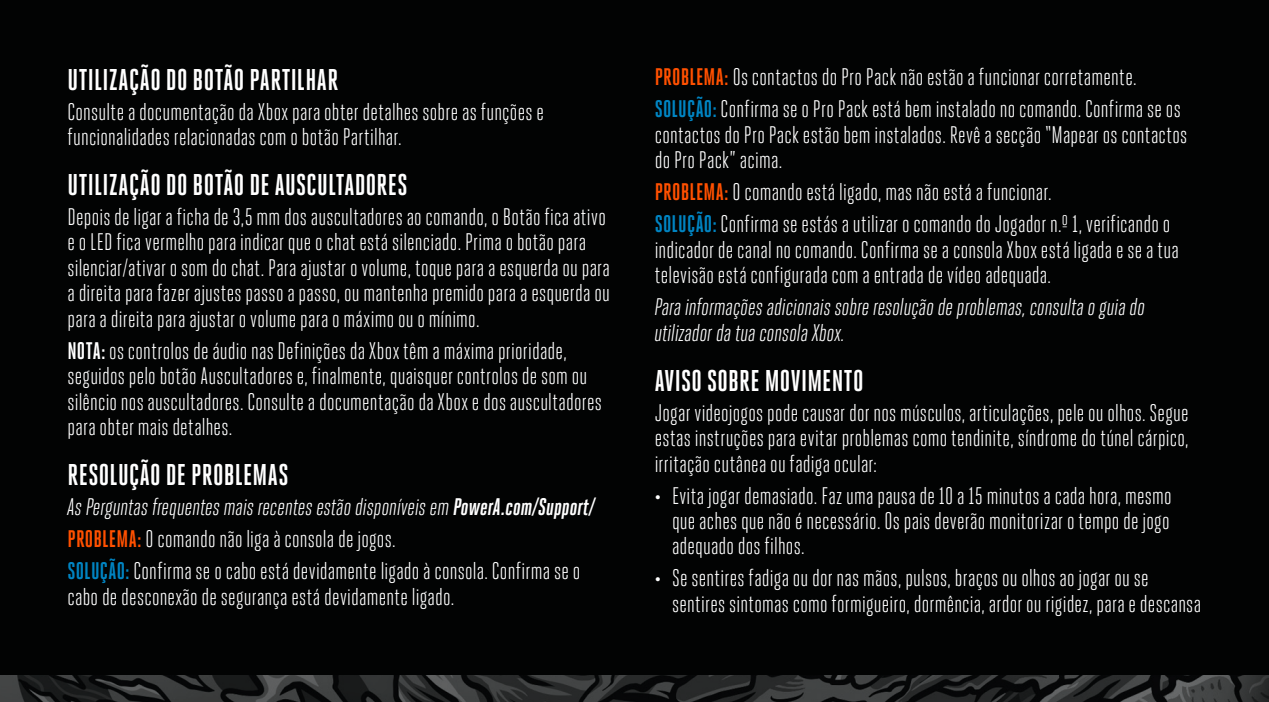
<style>
.page{position:relative;width:1269px;height:702px;background:#020303}
.page>*{position:absolute;margin:0;border:0;box-sizing:border-box;transform-origin:0 0}
.t1{font:700 30px "Heroic Condensed";letter-spacing:.015em;color:#fff}
.t2{font:24px/25.5px "Heroic Condensed";letter-spacing:.01em;color:#fff}
.t3{font:italic 24px/25.5px "Heroic Condensed";color:#fff}
.s1{font-weight:700}
.s2{font-style:italic}
.s3{font-weight:700;font-style:italic}
.s4{font-weight:700;color:#ff5000}
.s5{font-weight:700;color:#0084c2}
</style>
<div class="page">
<img style="left:0;top:675px;width:1269px;height:27px">
<p class="t1" style="left:68px;top:63px;width:272px">UTILIZAÇÃO DO BOTÃO PARTILHAR</p>
<p class="t2" style="left:68px;top:99px;width:478px">Consulte a documentação da Xbox para obter detalhes sobre as funções e funcionalidades relacionadas com o botão Partilhar.</p>
<p class="t1" style="left:68px;top:168px;width:342px">UTILIZAÇÃO DO BOTÃO DE AUSCULTADORES</p>
<p class="t2" style="left:68px;top:204px;width:544px">Depois de ligar a ficha de 3,5 mm dos auscultadores ao comando, o Botão fica ativo e o LED fica vermelho para indicar que o chat está silenciado. Prima o botão para silenciar/ativar o som do chat. Para ajustar o volume, toque para a esquerda ou para a direita para fazer ajustes passo a passo, ou mantenha premido para a esquerda ou para a direita para ajustar o volume para o máximo ou o mínimo.</p>
<p class="t2" style="left:68px;top:338px;width:536px"><span class="s1">NOTA:</span> os controlos de áudio nas Definições da Xbox têm a máxima prioridade, seguidos pelo botão Auscultadores e, finalmente, quaisquer controlos de som ou silêncio nos auscultadores. Consulte a documentação da Xbox e dos auscultadores para obter mais detalhes.</p>
<p class="t1" style="left:68px;top:458px;width:222px">RESOLUÇÃO DE PROBLEMAS</p>
<p class="t2" style="left:68px;top:491px;width:530px;line-height:32.1px"><span class="s2">As Perguntas frequentes mais recentes estão disponíveis em</span> <span class="s3">PowerA.com/Support/<br></span><span class="s4">PROBLEMA:</span> O comando não liga à consola de jogos.<br><span class="s5">SOLUÇÃO:</span> Confirma se o cabo está devidamente ligado à consola. Confirma se o</p>
<p class="t2" style="left:68px;top:584px;width:388px">cabo de desconexão de segurança está devidamente ligado.</p>
<p class="t2" style="left:655px;top:61px;width:528px;line-height:32.1px"><span class="s4">PROBLEMA:</span> Os contactos do Pro Pack não estão a funcionar corretamente.<br><span class="s5">SOLUÇÃO:</span> Confirma se o Pro Pack está bem instalado no comando. Confirma se os</p>
<p class="t2" style="left:655px;top:122px;width:534px">contactos do Pro Pack estão bem instalados. Revê a secção “Mapear os contactos do Pro Pack” acima.</p>
<p class="t2" style="left:655px;top:176px;width:517px;line-height:32.1px"><span class="s4">PROBLEMA:</span> O comando está ligado, mas não está a funcionar.<br><span class="s5">SOLUÇÃO:</span> Confirma se estás a utilizar o comando do Jogador n.º 1, verificando o</p>
<p class="t2" style="left:655px;top:237px;width:526px">indicador de canal no comando. Confirma se a consola Xbox está ligada e se a tua televisão está configurada com a entrada de vídeo adequada.</p>
<p class="t3" style="left:655px;top:294px;width:492px">Para informações adicionais sobre resolução de problemas, consulta o guia do utilizador da tua consola Xbox.</p>
<p class="t1" style="left:655px;top:364px;width:210px">AVISO SOBRE MOVIMENTO</p>
<p class="t2" style="left:655px;top:400px;width:535px;text-align:justify">Jogar videojogos pode causar dor nos músculos, articulações, pele ou olhos. Segue estas instruções para evitar problemas como tendinite, síndrome do túnel cárpico, irritação cutânea ou fadiga ocular:</p>
<p class="t2" style="left:672px;top:483px;width:501px;text-align:justify;text-indent:-17px">• Evita jogar demasiado. Faz uma pausa de 10 a 15 minutos a cada hora, mesmo que aches que não é necessário. Os pais deverão monitorizar o tempo de jogo adequado dos filhos.</p>
<p class="t2" style="left:672px;top:566px;width:531px;text-indent:-17px">• Se sentires fadiga ou dor nas mãos, pulsos, braços ou olhos ao jogar ou se sentires sintomas como formigueiro, dormência, ardor ou rigidez, para e descansa</p>
</div>
